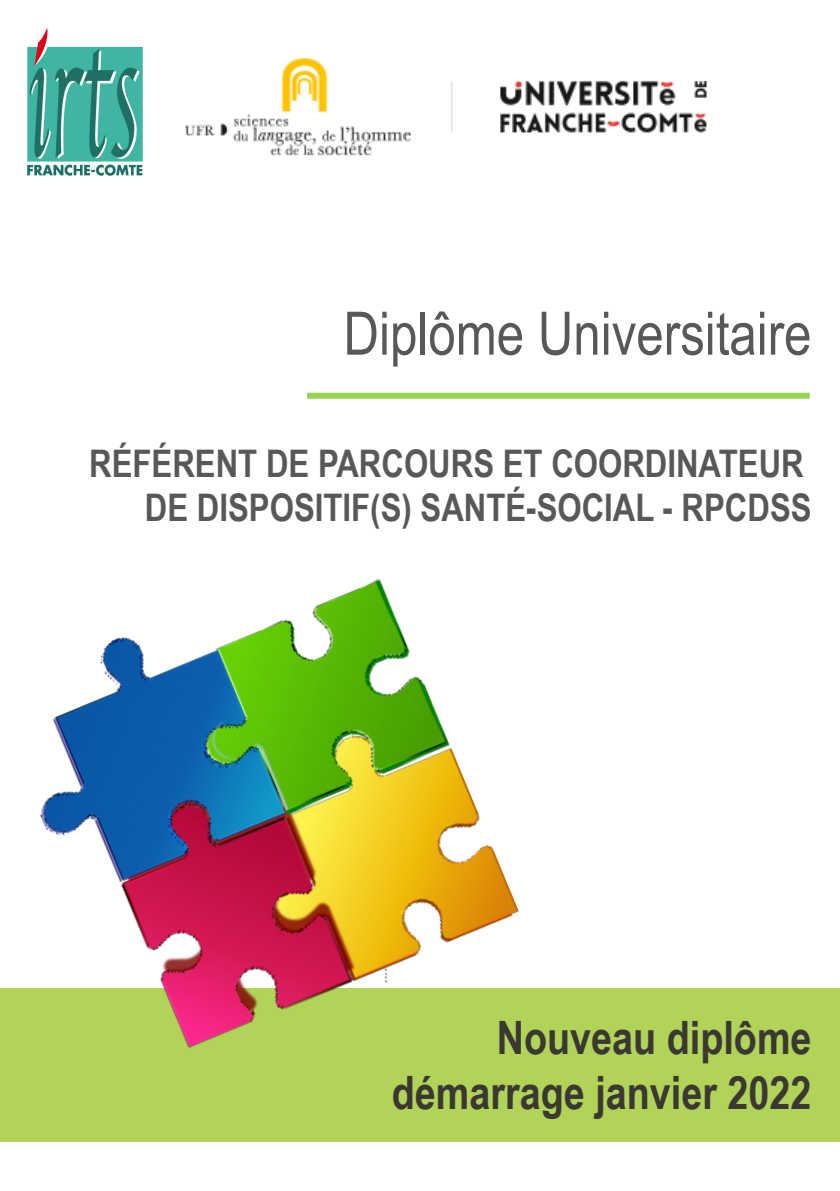
<style>
.page{position:relative;width:840px;height:1191px;background:#fff}
.page>*{position:absolute;margin:0;border:0;box-sizing:border-box;transform-origin:0 0}
.t1{font:60px "Arial Narrow";color:#57585a}
.t2{font:700 46px "Arial Narrow";color:#3b3833}
.t3{font:700 38px "Arial Narrow";color:#57585a}
</style>
<div class="page">
<img style="left:185px;top:58px;width:522px;height:98px">
<img style="left:28px;top:28px;width:114px;height:148px">
<div style="left:307px;top:393px;width:502px;height:6px;background:#94d54d"></div>
<div style="left:0;top:988px;width:839px;height:153px;background:#b0d358"></div>
<img style="left:40px;top:579px;width:479px;height:469px">
<p class="t1" style="left:343px;top:289px;width:469px">Diplôme Universitaire</p>
<p class="t3" style="left:89px;top:434px;width:715px">RÉFÉRENT DE PARCOURS ET COORDINATEUR</p>
<p class="t3" style="left:145px;top:478px;width:667px">DE DISPOSITIF(S) SANTÉ-SOCIAL - RPCDSS</p>
<p class="t2" style="left:496px;top:1003px;width:316px">Nouveau diplôme</p>
<p class="t2" style="left:391px;top:1058px;width:421px">démarrage janvier 2022</p>
</div>
